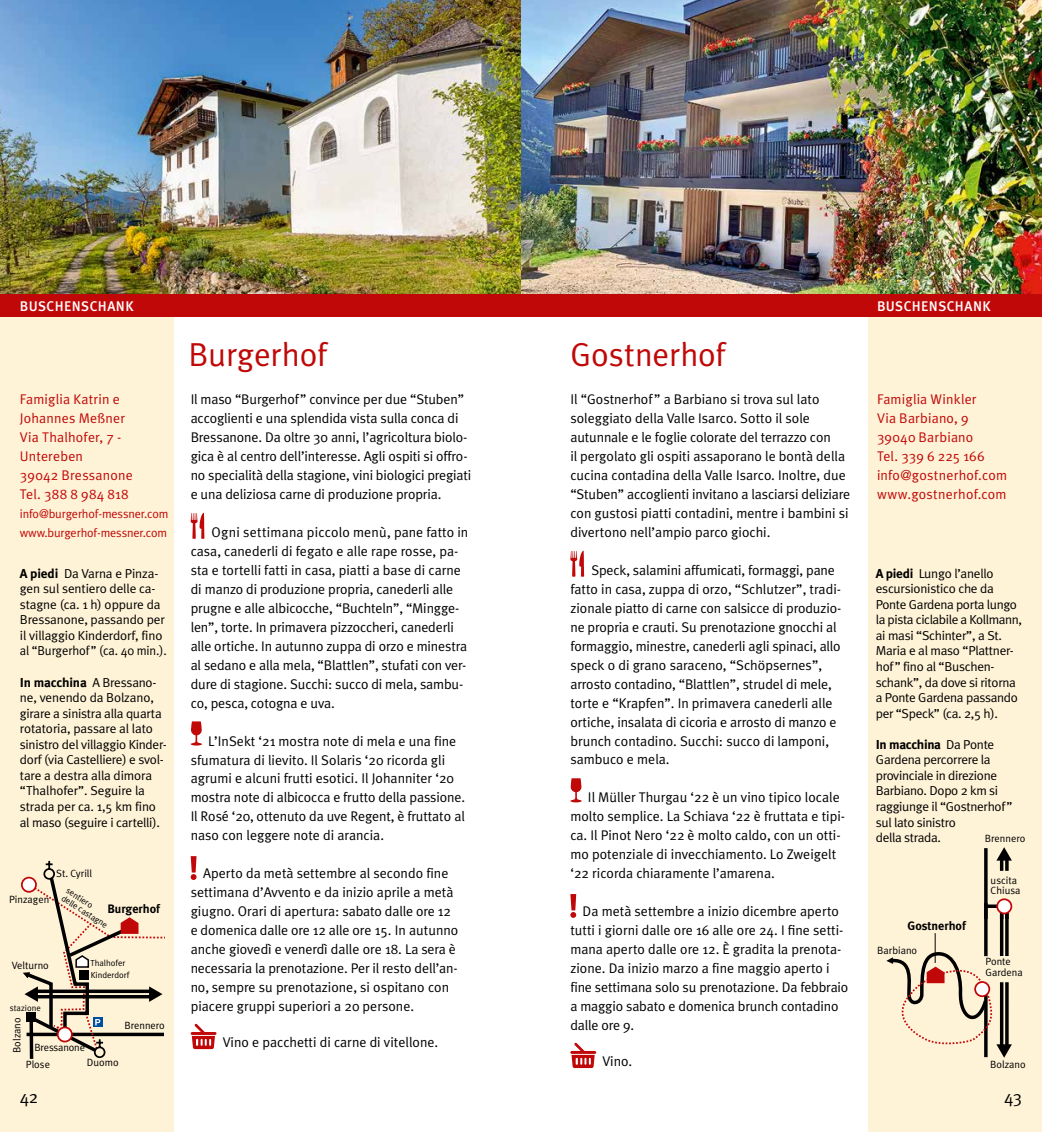
<style>
.page{position:relative;width:1042px;height:1132px;background:#fff}
.page>*{position:absolute;margin:0;border:0;box-sizing:border-box;transform-origin:0 0}
.t1{font:33.25px "Meta Plus Normal";letter-spacing:-.005em;color:#c00808}
.t2{font:17.5px "Meta Plus Normal";color:#000}
.t3{font:14px/18.9px "Meta Plus Normal";letter-spacing:-.01em;color:#000}
.t4{font:14px/18.9px "Meta Plus Normal";letter-spacing:.015em;color:#c00808}
.t5{font:500 14px "Meta Plus";letter-spacing:.03em;color:#fff}
.t6{font:12.95px/15.6px "Meta Plus Normal";letter-spacing:-.02em;color:#000}
.t7{font:700 12.95px "Meta Plus";letter-spacing:-.025em;color:#000}
.t8{font:12.25px/18.9px "Meta Plus Normal";letter-spacing:-.01em;color:#c00808}
.t9{font:700 12.25px "Meta Plus";color:#000}
.t10{font:10.5px/10.5px "Meta Plus Normal";color:#000}
.t11{font:8.75px/8.8px "Meta Plus Normal";color:#000}
.s1{font-family:"Meta Plus";font-weight:700}
.s2{font-family:"Meta Plus Normal";font-weight:400}
</style>
<div class="page">
<div style="left:0;top:0;width:174px;height:1131px;background:#fff3d7"></div>
<div style="left:868px;top:0;width:174px;height:1131px;background:#fff3d7"></div>
<img style="left:0;top:0;width:521px;height:294px">
<svg style="left:570px;top:550px;width:14px;height:26px"></svg>
<svg style="left:570px;top:778px;width:12px;height:24px"></svg>
<svg style="left:570px;top:894px;width:6px;height:23px"></svg>
<svg style="left:571px;top:1042px;width:24px;height:25px"></svg>
<hr style="left:570px;top:1050px;width:26px;height:3px;background:#c00808">
<hr style="left:1000px;top:902px;width:3px;height:53px;background:#000">
<hr style="left:1005px;top:902px;width:3px;height:53px;background:#000">
<hr style="left:984px;top:902px;width:3px;height:53px;background:#000">
<hr style="left:985px;top:904px;width:19px;height:3px;background:#000">
<svg style="left:886px;top:950px;width:126px;height:107px"></svg>
<hr style="left:984px;top:847px;width:3px;height:71px;background:#000">
<hr style="left:1000px;top:856px;width:3px;height:14px;background:#000">
<hr style="left:1005px;top:856px;width:3px;height:14px;background:#000">
<div style="left:997px;top:899px;width:14px;height:14px;background:#fff;border-radius:50%"></div>
<div style="left:996px;top:898px;width:16px;height:16px;border:2px solid #c00808;border-radius:50%"></div>
<svg style="left:996px;top:847px;width:16px;height:13px"></svg>
<hr style="left:935px;top:932px;width:1px;height:30px;background:#000">
<svg style="left:191px;top:512px;width:13px;height:26px"></svg>
<svg style="left:191px;top:721px;width:11px;height:24px"></svg>
<svg style="left:191px;top:856px;width:5px;height:23px"></svg>
<svg style="left:192px;top:1023px;width:23px;height:25px"></svg>
<hr style="left:191px;top:1031px;width:25px;height:3px;background:#c00808">
<div style="left:0;top:294px;width:521px;height:22px;background:#c00808"></div>
<div style="left:21px;top:876px;width:16px;height:16px;border:2px solid #c00808;border-radius:50%"></div>
<svg style="left:23px;top:860px;width:142px;height:199px"></svg>
<div style="left:79px;top:969px;width:10px;height:10px;background:#000"></div>
<img style="left:521px;top:0;width:521px;height:294px">
<div style="left:521px;top:294px;width:521px;height:22px;background:#c00808"></div>
<p class="t5" style="left:20px;top:297px;width:115px">BUSCHENSCHANK</p>
<p class="t4" style="left:20px;top:390px;width:115px">Famiglia Katrin e<br>Johannes Meßner<br>Via Thalhofer, 7 -<br>Untereben<br>39042 Bressanone<br>Tel. 388 8 984 818</p>
<p class="t8" style="left:20px;top:504px;width:150px">info@burgerhof-messner.com www.burgerhof-messner.com</p>
<p class="t6" style="left:20px;top:565px;width:148px"><span class="s1">A piedi</span> Da Varna e Pinza&shy;gen sul sentiero delle ca&shy;stagne (ca. 1 h) oppure da<br>Bressanone, passando per il villaggio Kinderdorf, fino al “Burgerhof” (ca. 40 min.).</p>
<p class="t7" style="left:20px;top:674px;width:138px">In macchina <span class="s2">A Bressano-</span></p>
<p class="t6" style="left:20px;top:689px;width:148px">ne, venendo da Bolzano, girare a sinistra alla quarta rotatoria, passare al lato sinistro del villaggio Kinder&shy;dorf (via Castelliere) e svol&shy;tare a destra alla dimora “Thalhofer”. Seguire la strada per ca. 1,5 km fino al maso (seguire i cartelli).</p>
<p class="t10" style="left:9px;top:893px;width:42px">Pinzagen</p>
<p class="t10" style="left:56px;top:867px;width:37px">St. Cyrill</p>
<p class="t11" style="left:70px;top:885px;width:55px;rotate:33deg">sentiero<br>delle castagne</p>
<p class="t9" style="left:107px;top:901px;width:54px">Burgerhof</p>
<p class="t10" style="left:12px;top:960px;width:39px">Velturno</p>
<p class="t11" style="left:10px;top:1002px;width:32px">stazione</p>
<p class="t11" style="left:90px;top:957px;width:37px">Thalhofer</p>
<p class="t11" style="left:91px;top:969px;width:40px">Kinderdorf</p>
<p class="t10" style="left:12px;top:1052px;width:37px;rotate:-90deg">Bolzano</p>
<p class="t10" style="left:124px;top:1019px;width:42px">Brennero</p>
<p class="t10" style="left:34px;top:1041px;width:52px">Bressanone</p>
<p class="t10" style="left:26px;top:1058px;width:26px">Plose</p>
<p class="t10" style="left:87px;top:1056px;width:33px">Duomo</p>
<h1 class="t1" style="left:189px;top:335px;width:140px">Burgerhof</h1>
<h1 class="t1" style="left:570px;top:335px;width:156px">Gostnerhof</h1>
<p class="t3" style="left:191px;top:390px;width:282px">Il maso “Burgerhof” convince per due “Stuben” accoglienti e una splendida vista sulla conca di Bressanone. Da oltre 30 anni, l’agricoltura biolo&shy;gica è al centro dell’interesse. Agli ospiti si offro&shy;no specialità della stagione, vini biologici pregiati e una deliziosa carne di produzione propria.</p>
<p class="t3" style="left:191px;top:522px;width:279px;text-indent:21px">Ogni settimana piccolo menù, pane fatto in casa, canederli di fegato e alle rape rosse, pa&shy;sta e tortelli fatti in casa, piatti a base di carne di manzo di produzione propria, canederli alle prugne e alle albicocche, “Buchteln”, “Mingge&shy;len”, torte. In primavera pizzoccheri, canederli alle ortiche. In autunno zuppa di orzo e minestra al sedano e alla mela, “Blattlen”, stufati con ver&shy;dure di stagione. Succhi: succo di mela, sambu&shy;co, pesca, cotogna e uva.</p>
<p class="t3" style="left:191px;top:730px;width:276px;text-indent:18px">L’InSekt ‘21 mostra note di mela e una fine sfumatura di lievito. Il Solaris ‘20 ricorda gli agrumi e alcuni frutti esotici. Il Johanniter ‘20 mostra note di albicocca e frutto della passione.<br>Il Rosé ‘20, ottenuto da uve Regent, è fruttato al naso con leggere note di arancia.</p>
<p class="t3" style="left:191px;top:863px;width:269px;text-indent:12px">Aperto da metà settembre al secondo fine settimana d’Avvento e da inizio aprile a metà giugno. Orari di apertura: sabato dalle ore 12 e domenica dalle ore 12 alle ore 15. In autunno anche giovedì e venerdì dalle ore 18. La sera è necessaria la prenotazione. Per il resto dell’an&shy;no, sempre su prenotazione, si ospitano con piacere gruppi superiori a 20 persone.</p>
<p class="t3" style="left:223px;top:1032px;width:217px">Vino e pacchetti di carne di vitellone.</p>
<p class="t3" style="left:570px;top:390px;width:281px">Il “Gostnerhof” a Barbiano si trova sul lato soleggiato della Valle Isarco. Sotto il sole autunnale e le foglie colorate del terrazzo con<br>il pergolato gli ospiti assaporano le bontà della cucina contadina della Valle Isarco. Inoltre, due “Stuben” accoglienti invitano a lasciarsi deliziare con gustosi piatti contadini, mentre i bambini si divertono nell’ampio parco giochi.</p>
<p class="t3" style="left:570px;top:560px;width:272px;text-indent:21px">Speck, salamini affumicati, formaggi, pane fatto in casa, zuppa di orzo, “Schlutzer”, tradi&shy;zionale piatto di carne con salsicce di produzio&shy;ne propria e crauti. Su prenotazione gnocchi al formaggio, minestre, canederli agli spinaci, allo speck o di grano saraceno, “Schöpsernes”, arrosto contadino, “Blattlen”, strudel di mele, torte e “Krapfen”. In primavera canederli alle ortiche, insalata di cicoria e arrosto di manzo e brunch contadino. Succhi: succo di lamponi, sambuco e mela.</p>
<p class="t3" style="left:570px;top:787px;width:276px;text-indent:18px">Il Müller Thurgau ‘22 è un vino tipico locale molto semplice. La Schiava ‘22 è fruttata e tipi&shy;ca. Il Pinot Nero ‘22 è molto caldo, con un otti&shy;mo potenziale di invecchiamento. Lo Zweigelt ‘22 ricorda chiaramente l’amarena.</p>
<p class="t3" style="left:570px;top:901px;width:280px;text-indent:12px">Da metà settembre a inizio dicembre aperto tutti i giorni dalle ore 16 alle ore 24. I fine setti&shy;mana aperto dalle ore 12. È gradita la prenota&shy;zione. Da inizio marzo a fine maggio aperto i fine settimana solo su prenotazione. Da febbraio a maggio sabato e domenica brunch contadino dalle ore 9.</p>
<p class="t3" style="left:602px;top:1051px;width:31px">Vino.</p>
<p class="t5" style="left:877px;top:297px;width:115px">BUSCHENSCHANK</p>
<p class="t4" style="left:877px;top:390px;width:132px">Famiglia Winkler<br>Via Barbiano, 9<br>39040 Barbiano<br>Tel. 339 6 225 166 info@gostnerhof.com www.gostnerhof.com</p>
<p class="t6" style="left:876px;top:565px;width:148px"><span class="s1">A piedi</span> Lungo l’anello escursionistico che da<br>Ponte Gardena porta lungo la pista ciclabile a Kollmann, ai masi “Schinter”, a St.<br>Maria e al maso “Plattner&shy;hof” fino al “Buschen&shy;schank”, da dove si ritorna a Ponte Gardena passando per “Speck” (ca. 2,5 h).</p>
<p class="t7" style="left:876px;top:736px;width:120px">In macchina <span class="s2">Da Ponte</span></p>
<p class="t6" style="left:876px;top:751px;width:138px">Gardena percorrere la provinciale in direzione<br>Barbiano. Dopo 2 km si raggiunge il “Gostnerhof” sul lato sinistro<br>della strada.</p>
<p class="t10" style="left:985px;top:832px;width:42px">Brennero</p>
<p class="t9" style="left:907px;top:918px;width:60px">Gostnerhof</p>
<p class="t10" style="left:877px;top:944px;width:41px">Barbiano</p>
<p class="t10" style="left:990px;top:874px;width:31px">uscita<br>Chiusa</p>
<p class="t10" style="left:985px;top:956px;width:39px">Ponte<br>Gardena</p>
<p class="t10" style="left:990px;top:1058px;width:37px">Bolzano</p>
<p class="t2" style="left:20px;top:1086px;width:20px">42</p>
<p class="t2" style="left:1004px;top:1086px;width:19px">43</p>
</div>
